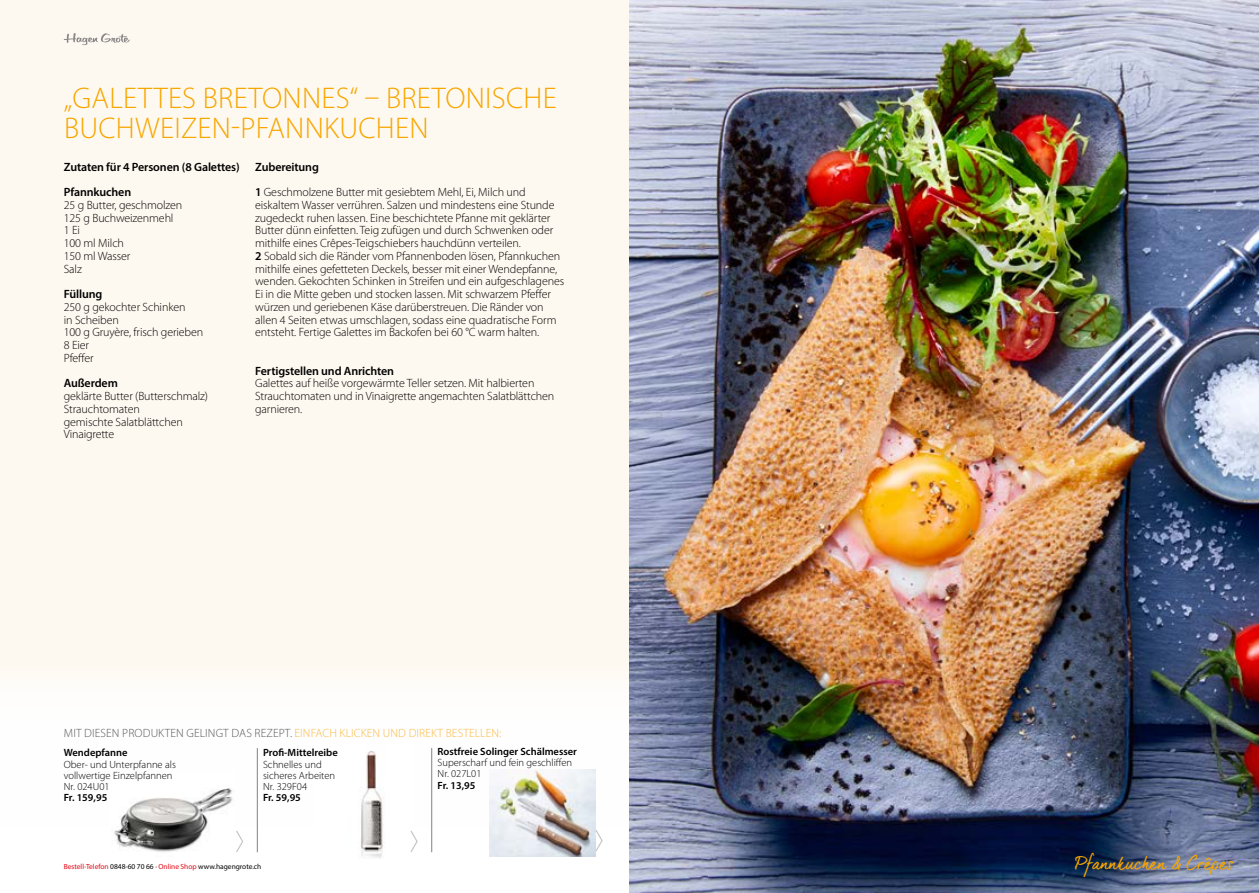
<style>
.page{position:relative;width:1259px;height:893px;background:#fff}
.page>*{position:absolute;margin:0;border:0;box-sizing:border-box;transform-origin:0 0}
.t1{font:300 30px/30px "Myriad Pro";letter-spacing:.01em;color:#f7a600}
.t2{font:16.5px "dear Joe 6";letter-spacing:-.01em;color:#f7a600}
.t3{font:300 12px/12.8px "Myriad Pro";letter-spacing:-.01em;color:#000}
.t4{font:600 12px/25.5px "Myriad Pro";letter-spacing:-.01em;color:#000}
.t5{font:300 12px "Myriad Pro";letter-spacing:.01em;color:#575756}
.t6{font:300 10.5px/11.2px "Myriad Pro";color:#000}
.t7{font:600 10.5px "Myriad Pro";color:#000}
.t8{font:7.35px "Myriad Pro";color:#000}
.s1{font-weight:600}
.s2{color:#fab943}
.s3{color:#e30613}
</style>
<div class="page">
<div style="left:0;top:0;width:887px;height:893px;background:#fef9f0"></div>
<div style="left:0;top:663px;width:1259px;height:230px;background:#fff"></div>
<img style="left:361px;top:751px;width:24px;height:107px">
<img style="left:629px;top:0;width:630px;height:893px">
<hr style="left:257px;top:748px;width:1px;height:104px;background:#7d8386">
<hr style="left:431px;top:748px;width:1px;height:104px;background:#7d8386">
<svg style="left:236px;top:831px;width:8px;height:21px"></svg>
<img style="left:114px;top:788px;width:119px;height:64px">
<svg style="left:410px;top:831px;width:8px;height:21px"></svg>
<svg style="left:595px;top:828px;width:8px;height:25px"></svg>
<img style="left:489px;top:770px;width:106px;height:87px">
<svg style="left:64px;top:33px;width:66px;height:12px"></svg>
<h1 class="t1" style="left:64px;top:82px;width:494px">„GALETTES BRETONNES“ – BRETONISCHE<br>BUCHWEIZEN-PFANNKUCHEN</h1>
<p class="t4" style="left:64px;top:153px;width:177px">Zutaten für 4 Personen (8 Galettes)<br>Pfannkuchen</p>
<p class="t3" style="left:64px;top:198px;width:120px">25 g Butter, geschmolzen<br>125 g Buchweizenmehl<br>1 Ei<br>100 ml Milch<br>150 ml Wasser<br>Salz</p>
<p class="t4" style="left:64px;top:281px;width:40px">Füllung</p>
<p class="t3" style="left:64px;top:300px;width:141px">250 g gekochter Schinken<br>in Scheiben<br>100 g Gruyère, frisch gerieben<br>8 Eier<br>Pfeffer</p>
<p class="t4" style="left:64px;top:370px;width:56px">Außerdem</p>
<p class="t3" style="left:64px;top:390px;width:146px">geklärte Butter (Butterschmalz)<br>Strauchtomaten<br>gemischte Salatblättchen<br>Vinaigrette</p>
<p class="t3" style="left:255px;top:154px;width:272px;line-height:25.5px"><span class="s1">Zubereitung<br>1</span> Geschmolzene Butter mit gesiebtem Mehl, Ei, Milch und</p>
<p class="t3" style="left:255px;top:198px;width:310px">eiskaltem Wasser verrühren. Salzen und mindestens eine Stunde zugedeckt ruhen lassen. Eine beschichtete Pfanne mit geklärter Butter dünn einfetten. Teig zufügen und durch Schwenken oder mithilfe eines Crêpes-Teigschiebers hauchdünn verteilen.<br><span class="s1">2</span> Sobald sich die Ränder vom Pfannenboden lösen, Pfannkuchen mithilfe eines gefetteten Deckels, besser mit einer Wendepfanne, wenden. Gekochten Schinken in Streifen und ein aufgeschlagenes Ei in die Mitte geben und stocken lassen. Mit schwarzem Pfeffer würzen und geriebenen Käse darüberstreuen. Die Ränder von allen 4 Seiten etwas umschlagen, sodass eine quadratische Form entsteht. Fertige Galettes im Backofen bei 60 °C warm halten.</p>
<p class="t4" style="left:255px;top:357px;width:140px">Fertigstellen und Anrichten</p>
<p class="t3" style="left:255px;top:377px;width:301px">Galettes auf heiße vorgewärmte Teller setzen. Mit halbierten<br>Strauchtomaten und in Vinaigrette angemachten Salatblättchen garnieren.</p>
<p class="t5" style="left:64px;top:726px;width:439px">MIT DIESEN PRODUKTEN GELINGT DAS REZEPT. <span class="s2">EINFACH KLICKEN UND DIREKT BESTELLEN:</span></p>
<p class="t7" style="left:64px;top:746px;width:65px">Wendepfanne</p>
<p class="t6" style="left:64px;top:758px;width:114px">Ober- und Unterpfanne als vollwertige Einzelpfannen<br>Nr. 024U01</p>
<p class="t7" style="left:64px;top:791px;width:45px">Fr. 159,95</p>
<p class="t7" style="left:263px;top:746px;width:76px">Profi-Mittelreibe</p>
<p class="t6" style="left:263px;top:758px;width:74px">Schnelles und sicheres Arbeiten<br>Nr. 329F04</p>
<p class="t7" style="left:263px;top:791px;width:39px">Fr. 59,95</p>
<p class="t7" style="left:437px;top:745px;width:141px">Rostfreie Solinger Schälmesser</p>
<p class="t6" style="left:437px;top:757px;width:136px">Superscharf und fein geschliffen<br>Nr. 027L01</p>
<p class="t7" style="left:437px;top:778px;width:39px">Fr. 13,95</p>
<p class="t8" style="left:64px;top:862px;width:199px"><span class="s3">Bestell-Telefon</span> 0848-60 70 66 · <span class="s3">Online Shop</span> www.hagengrote.ch</p>
<h2 class="t2" style="left:1075px;top:854px;width:160px">Pfannkuchen &amp; Crêpes</h2>
</div>
